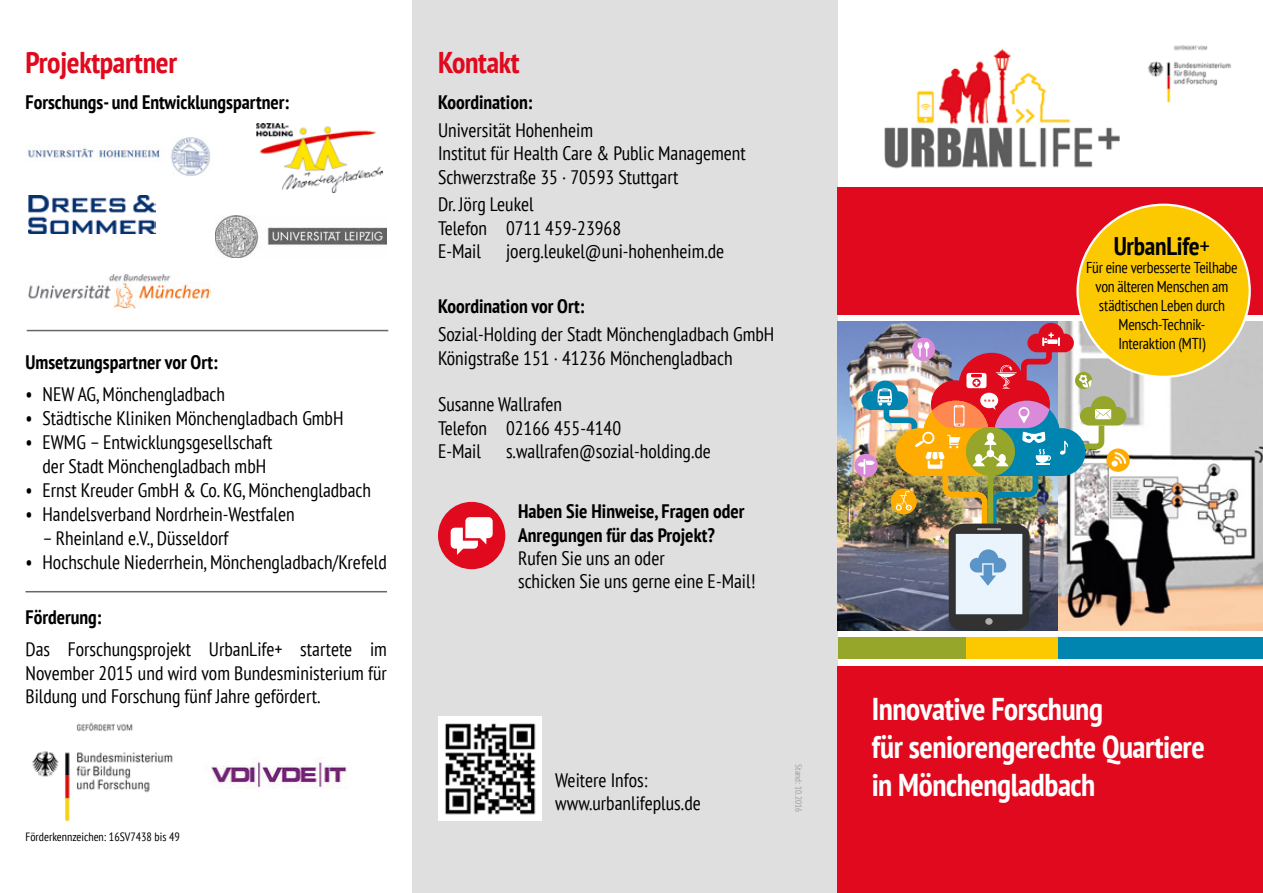
<style>
.page{position:relative;width:1263px;height:893px;background:#fff}
.page>*{position:absolute;margin:0;border:0;box-sizing:border-box;transform-origin:0 0}
.t1{font:700 condensed 31.5px/37.8px "PT Sans";letter-spacing:-.015em;color:#fff}
.t2{font:700 condensed 30px "PT Sans";letter-spacing:-.01em;color:#e0091d}
.t3{font:700 condensed 25.5px "PT Sans";letter-spacing:-.01em;color:#000}
.t4{font:condensed 19.5px/23.4px "PT Sans";color:#000}
.t5{font:700 condensed 19.5px/23.4px "PT Sans";color:#000}
.t6{font:condensed 15.75px/18.9px "PT Sans";letter-spacing:-.02em;color:#000;text-align:center}
.t7{font:condensed 12px "PT Sans";color:#000}
.t8{font:condensed 9px "PT Sans";color:#9c9d9d}
.s1{font-weight:400}
</style>
<div class="page">
<img style="left:884px;top:48px;width:236px;height:121px">
<img style="left:1148px;top:45px;width:83px;height:58px">
<hr style="left:27px;top:330px;width:361px;height:1px;background:#686767">
<div style="left:965px;top:638px;width:93px;height:21px;background:#fcc900"></div>
<div style="left:838px;top:638px;width:127px;height:21px;background:#95a62a"></div>
<div style="left:1058px;top:638px;width:205px;height:21px;background:#0085b1"></div>
<div style="left:412px;top:0;width:426px;height:893px;background:#dfdfdf"></div>
<div style="left:438px;top:502px;width:67px;height:67px;background:#e0091d;border-radius:50%"></div>
<svg style="left:451px;top:517px;width:42px;height:38px"></svg>
<div style="left:838px;top:187px;width:425px;height:128px;background:#e0091d"></div>
<div style="left:838px;top:667px;width:425px;height:226px;background:#e0091d"></div>
<hr style="left:26px;top:591px;width:361px;height:1px;background:#686767">
<img style="left:438px;top:716px;width:104px;height:104px">
<img style="left:838px;top:321px;width:425px;height:309px">
<svg style="left:1106px;top:448px;width:24px;height:24px"></svg>
<svg style="left:854px;top:454px;width:24px;height:23px"></svg>
<img style="left:857px;top:323px;width:269px;height:307px">
<div style="left:1077px;top:205px;width:173px;height:172px;background:#fcc900;border-radius:50%"></div>
<img style="left:256px;top:124px;width:126px;height:68px">
<img style="left:28px;top:137px;width:183px;height:39px">
<img style="left:28px;top:274px;width:182px;height:35px">
<img style="left:29px;top:195px;width:126px;height:38px">
<img style="left:215px;top:215px;width:171px;height:43px">
<img style="left:32px;top:722px;width:141px;height:100px">
<img style="left:211px;top:757px;width:136px;height:32px">
<h2 class="t2" style="left:25px;top:43px;width:153px">Projektpartner</h2>
<p class="t5" style="left:25px;top:90px;width:265px">Forschungs- und Entwicklungspartner:</p>
<p class="t5" style="left:26px;top:350px;width:194px">Umsetzungspartner vor Ort:</p>
<p class="t4" style="left:26px;top:382px;width:201px">• NEW AG, Mönchengladbach</p>
<p class="t4" style="left:26px;top:406px;width:320px">• Städtische Kliniken Mönchengladbach GmbH</p>
<p class="t4" style="left:26px;top:430px;width:248px;line-height:24px;text-align:center">• EWMG – Entwicklungsgesellschaft der Stadt Mönchengladbach mbH</p>
<p class="t4" style="left:26px;top:478px;width:347px">• Ernst Kreuder GmbH &amp; Co. KG, Mönchengladbach</p>
<p class="t4" style="left:26px;top:502px;width:271px">• Handelsverband Nordrhein-Westfalen</p>
<p class="t4" style="left:43px;top:526px;width:187px">– Rheinland e.V., Düsseldorf</p>
<p class="t4" style="left:26px;top:550px;width:363px">• Hochschule Niederrhein, Mönchengladbach/Krefeld</p>
<p class="t5" style="left:26px;top:605px;width:78px">Förderung:</p>
<p class="t4" style="left:26px;top:637px;width:363px;text-align:justify">Das Forschungsprojekt UrbanLife+ startete im November 2015 und wird vom Bundesministerium für Bildung und Forschung fünf Jahre gefördert.</p>
<p class="t7" style="left:26px;top:829px;width:156px">Förderkennzeichen: 16SV7438 bis 49</p>
<h2 class="t2" style="left:438px;top:43px;width:83px">Kontakt</h2>
<p class="t5" style="left:438px;top:90px;width:96px">Koordination:</p>
<p class="t4" style="left:438px;top:118px;width:309px">Universität Hohenheim<br>Institut für Health Care &amp; Public Management<br>Schwerzstraße 35 · 70593 Stuttgart</p>
<p class="t4" style="left:438px;top:192px;width:185px">Dr. Jörg Leukel<br>Telefon 0711 459-23968<br>E-Mail</p>
<p class="t4" style="left:506px;top:239px;width:220px">joerg.leukel@uni-hohenheim.de</p>
<p class="t5" style="left:438px;top:295px;width:148px">Koordination vor Ort:</p>
<p class="t4" style="left:438px;top:322px;width:338px">Sozial-Holding der Stadt Mönchengladbach GmbH<br>Königstraße 151 · 41236 Mönchengladbach</p>
<p class="t4" style="left:438px;top:392px;width:185px">Susanne Wallrafen<br>Telefon 02166 455-4140<br>E-Mail</p>
<p class="t4" style="left:506px;top:439px;width:206px">s.wallrafen@sozial-holding.de</p>
<p class="t5" style="left:518px;top:499px;width:228px">Haben Sie Hinweise, Fragen oder<br>Anregungen für das Projekt?</p>
<p class="t4" style="left:518px;top:546px;width:239px">Rufen Sie uns an oder<br>schicken Sie uns gerne eine E-Mail!</p>
<p class="t4" style="left:555px;top:768px;width:147px">Weitere Infos: www.urbanlifeplus.de</p>
<p class="t8" style="left:804px;top:764px;width:49px;rotate:90deg">Stand: 10.2016</p>
<h3 class="t3" style="left:1114px;top:229px;width:98px">UrbanLife<span class="s1">+</span></h3>
<p class="t6" style="left:1086px;top:258px;width:153px">Für eine verbesserte Teilhabe von älteren Menschen am städtischen Leben durch<br>Mensch-Technik-<br>Interaktion (MTI)</p>
<h1 class="t1" style="left:872px;top:690px;width:335px">Innovative Forschung<br>für seniorengerechte Quartiere in Mönchengladbach</h1>
</div>
